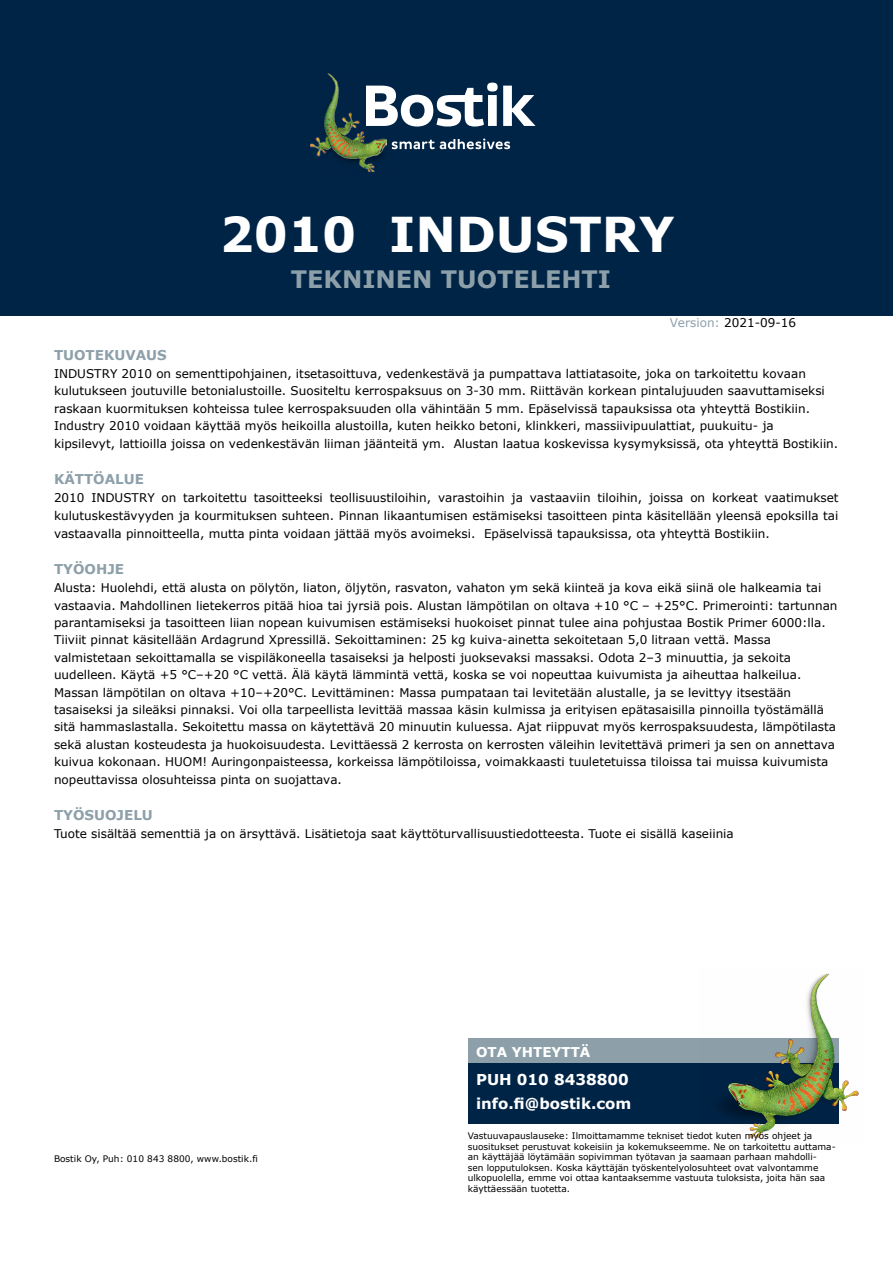
<style>
.page{position:relative;width:893px;height:1263px;background:#fff}
.page>*{position:absolute;margin:0;border:0;box-sizing:border-box;transform-origin:0 0}
.t1{font:700 48px "Verdana";color:#fff}
.t2{font:700 24px "Verdana";color:#8da0aa}
.t3{font:700 15px/24px "Verdana";color:#fff}
.t4{font:700 13.5px "Verdana";color:#8da0aa}
.t5{font:700 13.5px "Verdana";color:#fff}
.t6{font:12px/17.4px "Verdana";color:#000}
.t7{font:9px/10.5px "Verdana";color:#000}
.s1{color:#8da0aa}
</style>
<div class="page">
<div style="left:0;top:0;width:893px;height:316px;background:#002446"></div>
<img style="left:311px;top:73px;width:75px;height:98px">
<svg style="left:392px;top:139px;width:118px;height:10px"></svg>
<svg style="left:366px;top:83px;width:170px;height:44px"></svg>
<div style="left:469px;top:1038px;width:370px;height:26px;background:#8da0aa"></div>
<div style="left:469px;top:1063px;width:370px;height:61px;background:#002446"></div>
<img style="left:719px;top:973px;width:140px;height:165px">
<h1 class="t1" style="left:220px;top:201px;width:456px">2010 INDUSTRY</h1>
<h2 class="t2" style="left:291px;top:262px;width:322px">TEKNINEN TUOTELEHTI</h2>
<p class="t6" style="left:670px;top:314px;width:128px"><span class="s1">Version:</span> 2021-09-16</p>
<p class="t4" style="left:54px;top:346px;width:114px">TUOTEKUVAUS</p>
<p class="t6" style="left:54px;top:365px;width:786px">INDUSTRY 2010 on sementtipohjainen, itsetasoittuva, vedenkestävä ja pumpattava lattiatasoite, joka on tarkoitettu kovaan kulutukseen joutuville betonialustoille. Suositeltu kerrospaksuus on 3-30 mm. Riittävän korkean pintalujuuden saavuttamiseksi raskaan kuormituksen kohteissa tulee kerrospaksuuden olla vähintään 5 mm. Epäselvissä tapauksissa ota yhteyttä Bostikiin.<br>Industry 2010 voidaan käyttää myös heikoilla alustoilla, kuten heikko betoni, klinkkeri, massiivipuulattiat, puukuitu- ja<br>kipsilevyt, lattioilla joissa on vedenkestävän liiman jäänteitä ym. Alustan laatua koskevissa kysymyksissä, ota yhteyttä Bostikiin.</p>
<p class="t4" style="left:54px;top:469px;width:92px">KÄTTÖALUE</p>
<p class="t6" style="left:54px;top:489px;width:786px;line-height:18px;text-align:justify">2010 INDUSTRY on tarkoitettu tasoitteeksi teollisuustiloihin, varastoihin ja vastaaviin tiloihin, joissa on korkeat vaatimukset kulutuskestävyyden ja kourmituksen suhteen. Pinnan likaantumisen estämiseksi tasoitteen pinta käsitellään yleensä epoksilla tai vastaavalla pinnoitteella, mutta pinta voidaan jättää myös avoimeksi. Epäselvissä tapauksissa, ota yhteyttä Bostikiin.</p>
<p class="t4" style="left:54px;top:560px;width:72px">TYÖOHJE</p>
<p class="t6" style="left:54px;top:579px;width:785px">Alusta: Huolehdi, että alusta on pölytön, liaton, öljytön, rasvaton, vahaton ym sekä kiinteä ja kova eikä siinä ole halkeamia tai vastaavia. Mahdollinen lietekerros pitää hioa tai jyrsiä pois. Alustan lämpötilan on oltava +10 °C – +25°C. Primerointi: tartunnan parantamiseksi ja tasoitteen liian nopean kuivumisen estämiseksi huokoiset pinnat tulee aina pohjustaa Bostik Primer 6000:lla.<br>Tiiviit pinnat käsitellään Ardagrund Xpressillä. Sekoittaminen: 25 kg kuiva-ainetta sekoitetaan 5,0 litraan vettä. Massa valmistetaan sekoittamalla se vispiläkoneella tasaiseksi ja helposti juoksevaksi massaksi. Odota 2–3 minuuttia, ja sekoita uudelleen. Käytä +5 °C–+20 °C vettä. Älä käytä lämmintä vettä, koska se voi nopeuttaa kuivumista ja aiheuttaa halkeilua.<br>Massan lämpötilan on oltava +10–+20°C. Levittäminen: Massa pumpataan tai levitetään alustalle, ja se levittyy itsestään tasaiseksi ja sileäksi pinnaksi. Voi olla tarpeellista levittää massaa käsin kulmissa ja erityisen epätasaisilla pinnoilla työstämällä sitä hammaslastalla. Sekoitettu massa on käytettävä 20 minuutin kuluessa. Ajat riippuvat myös kerrospaksuudesta, lämpötilasta sekä alustan kosteudesta ja huokoisuudesta. Levittäessä 2 kerrosta on kerrosten väleihin levitettävä primeri ja sen on annettava kuivua kokonaan. HUOM! Auringonpaisteessa, korkeissa lämpötiloissa, voimakkaasti tuuletetuissa tiloissa tai muissa kuivumista nopeuttavissa olosuhteissa pinta on suojattava.</p>
<p class="t4" style="left:54px;top:805px;width:100px">TYÖSUOJELU</p>
<p class="t6" style="left:54px;top:824px;width:681px">Tuote sisältää sementtiä ja on ärsyttävä. Lisätietoja saat käyttöturvallisuustiedotteesta. Tuote ei sisällä kaseiinia</p>
<p class="t7" style="left:54px;top:1153px;width:205px">Bostik Oy, Puh: 010 843 8800, www.bostik.fi</p>
<p class="t5" style="left:476px;top:1042px;width:116px">OTA YHTEYTTÄ</p>
<p class="t3" style="left:476px;top:1067px;width:157px">PUH 010 8438800 info.fi@bostik.com</p>
<p class="t7" style="left:468px;top:1130px;width:370px">Vastuuvapauslauseke: Ilmoittamamme tekniset tiedot kuten myös ohjeet ja suositukset perustuvat kokeisiin ja kokemukseemme. Ne on tarkoitettu auttama&shy;an käyttäjää löytämään sopivimman työtavan ja saamaan parhaan mahdolli-<br>sen lopputuloksen. Koska käyttäjän työskentelyolosuhteet ovat valvontamme ulkopuolella, emme voi ottaa kantaaksemme vastuuta tuloksista, joita hän saa käyttäessään tuotetta.</p>
</div>
